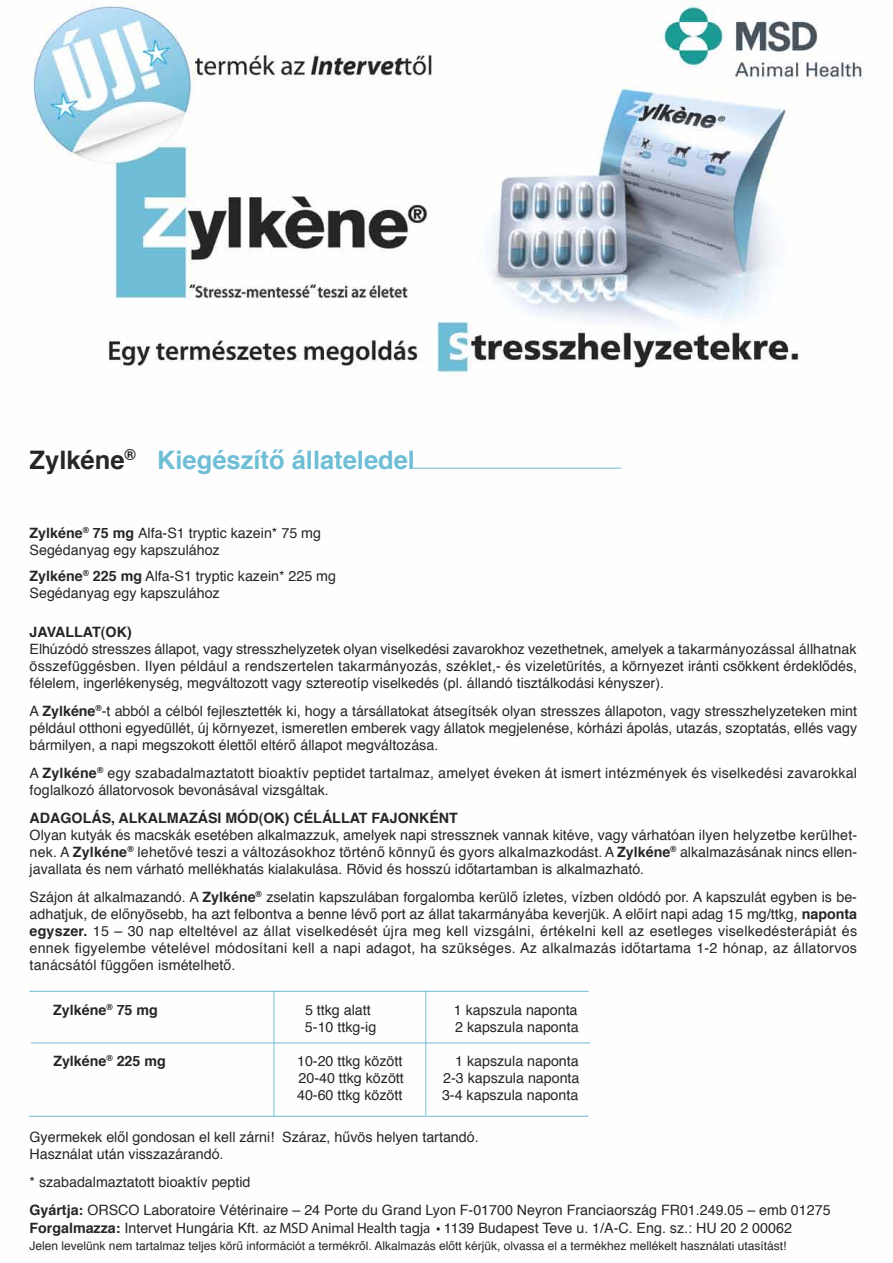
<style>
.page{position:relative;width:893px;height:1263px;background:#fff}
.page>*{position:absolute;margin:0;border:0;box-sizing:border-box;transform-origin:0 0}
.t1{font:700 25.5px "Helvetica";color:#6fbed6}
.t2{font:14.25px/17.1px "Helvetica";color:#272627}
.t3{font:700 14.25px "Helvetica";color:#272627}
.t4{font:12px "Helvetica";color:#272627}
.s1{color:#272627}
.s2{font-weight:700}
.s3{font-family:"Myriad Pro";font-size:15px}
.s4{font-family:"H Univers";font-weight:700;font-size:13.5px}
</style>
<div class="page">
<img style="left:29px;top:0;width:835px;height:1117px">
<hr style="left:29px;top:991px;width:560px;height:1px;background:#6fbed6">
<hr style="left:31px;top:1042px;width:559px;height:1px;background:#6fbed6">
<hr style="left:29px;top:1116px;width:559px;height:1px;background:#6fbed6">
<hr style="left:274px;top:991px;width:1px;height:125px;background:#6fbed6">
<hr style="left:425px;top:990px;width:1px;height:125px;background:#6fbed6">
<hr style="left:413px;top:468px;width:208px;height:1px;background:#6fbed6">
<h1 class="t1" style="left:30px;top:449px;width:387px"><span class="s1">Zylkéne</span><sup>®</sup> Kiegészítő állateledel</h1>
<p class="t2" style="left:30px;top:525px;width:293px"><span class="s2">Zylkéne</span><sup>®</sup> <span class="s2">75 mg</span> Alfa-S1 tryptic kazein* 75 mg<br>Segédanyag egy kapszulához</p>
<p class="t2" style="left:30px;top:568px;width:308px"><span class="s2">Zylkéne</span><sup>®</sup> <span class="s2">225 mg</span> Alfa-S1 tryptic kazein* 225 mg<br>Segédanyag egy kapszulához</p>
<p class="t3" style="left:30px;top:625px;width:104px">JAVALLAT(OK)</p>
<p class="t2" style="left:30px;top:641px;width:829px;text-align:justify">Elhúzódó stresszes állapot, vagy stresszhelyzetek olyan viselkedési zavarokhoz vezethetnek, amelyek a takarmányozással állhatnak összefüggésben. Ilyen például a rendszertelen takarmányozás, széklet,- és vizeletürítés, a környezet iránti csökkent érdeklődés, félelem, ingerlékenység, megváltozott vagy sztereotíp viselkedés (pl. állandó tisztálkodási kényszer).</p>
<p class="t2" style="left:30px;top:703px;width:829px;text-align:justify">A <span class="s2">Zylkéne</span><sup>®</sup>-t abból a célból fejlesztették ki, hogy a társállatokat átsegítsék olyan stresszes állapoton, vagy stresszhelyzeteken mint például otthoni egyedüllét, új környezet, ismeretlen emberek vagy állatok megjelenése, kórházi ápolás, utazás, szoptatás, ellés vagy bármilyen, a napi megszokott élettől eltérő állapot megváltozása.</p>
<p class="t2" style="left:30px;top:765px;width:829px">A <span class="s2">Zylkéne</span><sup>®</sup> egy szabadalmaztatott bioaktív peptidet tartalmaz, amelyet éveken át ismert intézmények és viselkedési zavarokkal foglalkozó állatorvosok bevonásával vizsgáltak.</p>
<p class="t3" style="left:30px;top:812px;width:430px">ADAGOLÁS, ALKALMAZÁSI MÓD(OK) CÉLÁLLAT FAJONKÉNT</p>
<p class="t2" style="left:30px;top:827px;width:829px;text-align:justify">Olyan kutyák és macskák esetében alkalmazzuk, amelyek napi stressznek vannak kitéve, vagy várhatóan ilyen helyzetbe kerülhet&shy;nek. A <span class="s2">Zylkéne</span><sup>®</sup> lehetővé teszi a változásokhoz történő könnyű és gyors alkalmazkodást. A <span class="s2">Zylkéne</span><sup>®</sup> alkalmazásának nincs ellen&shy;javallata és nem várható mellékhatás kialakulása. Rövid és hosszú időtartamban is alkalmazható.</p>
<p class="t2" style="left:30px;top:890px;width:829px;text-align:justify">Szájon át alkalmazandó. A <span class="s2">Zylkéne</span><sup>®</sup> zselatin kapszulában forgalomba kerülő ízletes, vízben oldódó por. A kapszulát egyben is be&shy;adhatjuk, de előnyösebb, ha azt felbontva a benne lévő port az állat takarmányába keverjük. A előírt napi adag 15 mg/ttkg, <span class="s2">naponta egyszer.</span> 15 – 30 nap elteltével az állat viselkedését újra meg kell vizsgálni, értékelni kell az esetleges viselkedésterápiát és ennek figyelembe vételével módosítani kell a napi adagot, ha szükséges. Az alkalmazás időtartama 1-2 hónap, az állatorvos tanácsától függően ismételhető.</p>
<p class="t3" style="left:53px;top:1003px;width:106px">Zylkéne<sup>®</sup> 75 mg</p>
<p class="t2" style="left:305px;top:1002px;width:67px">5 ttkg alatt</p>
<p class="t2" style="left:454px;top:1002px;width:125px">1 kapszula naponta</p>
<p class="t2" style="left:305px;top:1019px;width:73px">5-10 ttkg-ig</p>
<p class="t2" style="left:455px;top:1019px;width:125px">2 kapszula naponta</p>
<p class="t3" style="left:53px;top:1055px;width:114px">Zylkéne<sup>®</sup> 225 mg</p>
<p class="t2" style="left:297px;top:1053px;width:107px">10-20 ttkg között</p>
<p class="t2" style="left:455px;top:1053px;width:125px">1 kapszula naponta</p>
<p class="t2" style="left:299px;top:1070px;width:107px">20-40 ttkg között</p>
<p class="t2" style="left:443px;top:1070px;width:138px">2-3 kapszula naponta</p>
<p class="t2" style="left:297px;top:1088px;width:107px">40-60 ttkg között</p>
<p class="t2" style="left:442px;top:1088px;width:138px">3-4 kapszula naponta</p>
<p class="t2" style="left:30px;top:1130px;width:451px">Gyermekek elől gondosan el kell zárni! Száraz, hűvös helyen tartandó.<br>Használat után visszazárandó.</p>
<p class="t2" style="left:30px;top:1169px;width:803px;line-height:27.9px">* szabadalmaztatott bioaktív peptid<br><span class="s2">Gyártja:</span> ORSCO Laboratoire Vétérinaire – 24 Porte du Grand Lyon F-01700 Neyron Franciaország FR01.249.05 – emb 01275</p>
<p class="t2" style="left:29px;top:1220px;width:764px"><span class="s2">Forgalmazza:</span> Intervet Hungária Kft. <span class="s3">az MSD Animal Health tagja</span> <span class="s4">•</span> 1139 Budapest Teve u. 1/A-C. Eng. sz.: HU 20 2 00062</p>
<p class="t4" style="left:30px;top:1241px;width:758px">Jelen levelünk nem tartalmaz teljes körű információt a termékről. Alkalmazás előtt kérjük, olvassa el a termékhez mellékelt használati utasítást!</p>
</div>
